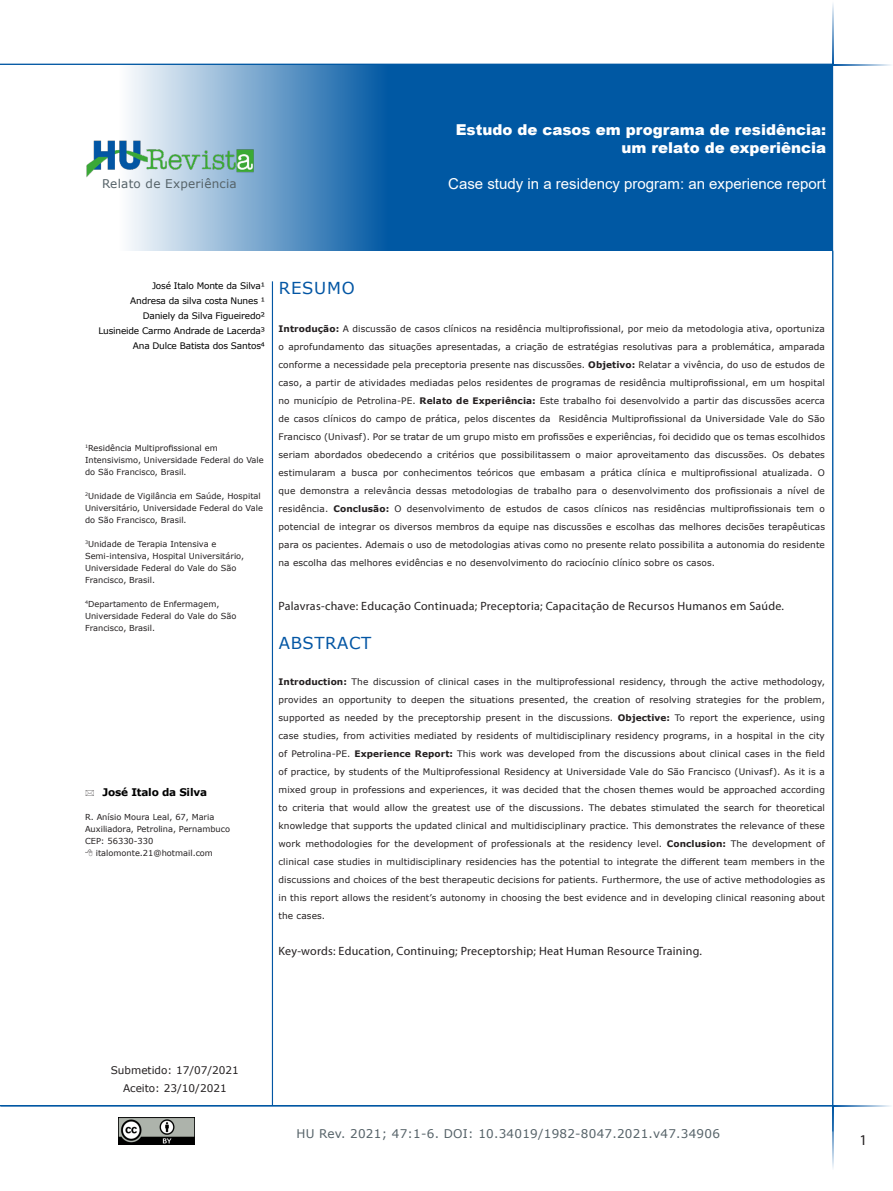
<style>
.page{position:relative;width:893px;height:1191px;background:#fff}
.page>*{position:absolute;margin:0;border:0;box-sizing:border-box;transform-origin:0 0}
.n_resumo{font:16.5px "Verdana";letter-spacing:.035em;color:#0356a4}
.n_titulos{font:16.5px "Verdana";letter-spacing:.045em;color:#0356a4}
.n_titulo_en{font:900 15px "Arial";color:#fff}
.n_titulo_en-2{font:15px "Arial";color:#fff}
.t1{font:15px "Myriad Pro";color:#231f20}
.n_palavras_chave{font:12px "Myriad Pro";letter-spacing:.02em;color:#231f20}
.t2{font:12px "Verdana";letter-spacing:.02em;color:#556268}
.t3{font:12px "Verdana";color:#636366}
.t4{font:10.5px "Verdana";color:#231f20}
.RODAPE{font:700 10.5px "Verdana";letter-spacing:-.02em;color:#000}
.n_tabela{font:9px/18px "Verdana";letter-spacing:.01em;color:#231f20;text-align:justify}
.n_texto{font:9px/18px "Verdana";letter-spacing:.01em;color:#231f20;text-align:justify}
.RODAPE-2{font:9px "Verdana";letter-spacing:-.02em;color:#000}
.RODAPE-3{font:8.25px/12px "Verdana";color:#231f20}
.s1{font-weight:700}
</style>
<div class="page">
<hr style="left:832px;top:1px;width:1px;height:63px;background:#0356a4">
<hr style="left:833px;top:64px;width:59px;height:1px;background:#0356a4">
<hr style="left:832px;top:1106px;width:1px;height:64px;background:#0356a4">
<hr style="left:833px;top:1105px;width:59px;height:1px;background:#0356a4">
<div style="left:119px;top:64px;width:270px;height:187px;background:linear-gradient(to right,#fdfdfe,#0158a3)"></div>
<div style="left:272px;top:282px;width:1px;height:823px;border:1px solid #0356a4"></div>
<div style="left:389px;top:64px;width:444px;height:187px;background:#0058a3"></div>
<img style="left:86px;top:126px;width:169px;height:63px">
<img style="left:118px;top:1118px;width:76px;height:26px">
<hr style="left:832px;top:251px;width:1px;height:880px;background:#0058a3">
<hr style="left:0;top:64px;width:834px;height:1px;background:#0058a3">
<hr style="left:0;top:1105px;width:834px;height:1px;background:#0058a3">
<p class="t2" style="left:102px;top:175px;width:136px">Relato de Experiência</p>
<p class="n_titulo_en" style="left:456px;top:118px;width:372px">Estudo de casos em programa de residência:</p>
<p class="n_titulo_en" style="left:621px;top:136px;width:206px">um relato de experiência</p>
<p class="n_titulo_en-2" style="left:448px;top:173px;width:379px">Case study in a residency program: an experience report</p>
<p class="RODAPE-2" style="left:152px;top:279px;width:114px">José Italo Monte da Silva1</p>
<p class="RODAPE-2" style="left:130px;top:294px;width:136px">Andresa da silva costa Nunes 1</p>
<p class="RODAPE-2" style="left:143px;top:309px;width:123px">Daniely da Silva Figueiredo2</p>
<p class="RODAPE-2" style="left:98px;top:324px;width:168px">Lusineide Carmo Andrade de Lacerda3</p>
<p class="RODAPE-2" style="left:133px;top:339px;width:133px">Ana Dulce Batista dos Santos4</p>
<p class="RODAPE-3" style="left:85px;top:441px;width:180px"><sup>1</sup>Residência Multiprofissional em<br>Intensivismo, Universidade Federal do Vale do São Francisco, Brasil.</p>
<p class="RODAPE-3" style="left:85px;top:489px;width:179px"><sup>2</sup>Unidade de Vigilância em Saúde, Hospital<br>Universitário, Universidade Federal do Vale do São Francisco, Brasil.</p>
<p class="RODAPE-3" style="left:85px;top:537px;width:161px"><sup>3</sup>Unidade de Terapia Intensiva e<br>Semi-intensiva, Hospital Universitário,<br>Universidade Federal do Vale do São<br>Francisco, Brasil.</p>
<p class="RODAPE-3" style="left:85px;top:597px;width:153px"><sup>4</sup>Departamento de Enfermagem,<br>Universidade Federal do Vale do São<br>Francisco, Brasil.</p>
<p class="RODAPE" style="left:103px;top:784px;width:106px">José Italo da Silva</p>
<p class="RODAPE-3" style="left:85px;top:811px;width:146px">R. Anísio Moura Leal, 67, Maria<br>Auxiliadora, Petrolina, Pernambuco</p>
<p class="RODAPE-3" style="left:85px;top:835px;width:70px">CEP: 56330-330</p>
<p class="RODAPE-3" style="left:96px;top:847px;width:119px">italomonte.21@hotmail.com</p>
<p class="n_titulos" style="left:279px;top:277px;width:77px">RESUMO</p>
<p class="n_tabela" style="left:279px;top:320px;width:548px"><span class="s1">Introdução:</span> A discussão de casos clínicos na residência multiprofissional, por meio da metodologia ativa, oportuniza o aprofundamento das situações apresentadas, a criação de estratégias resolutivas para a problemática, amparada conforme a necessidade pela preceptoria presente nas discussões. <span class="s1">Objetivo:</span> Relatar a vivência, do uso de estudos de caso, a partir de atividades mediadas pelos residentes de programas de residência multiprofissional, em um hospital no município de Petrolina-PE. <span class="s1">Relato de Experiência:</span> Este trabalho foi desenvolvido a partir das discussões acerca de casos clínicos do campo de prática, pelos discentes da Residência Multiprofissional da Universidade Vale do São Francisco (Univasf). Por se tratar de um grupo misto em profissões e experiências, foi decidido que os temas escolhidos seriam abordados obedecendo a critérios que possibilitassem o maior aproveitamento das discussões. Os debates estimularam a busca por conhecimentos teóricos que embasam a prática clínica e multiprofissional atualizada. O que demonstra a relevância dessas metodologias de trabalho para o desenvolvimento dos profissionais a nível de residência. <span class="s1">Conclusão:</span> O desenvolvimento de estudos de casos clínicos nas residências multiprofissionais tem o potencial de integrar os diversos membros da equipe nas discussões e escolhas das melhores decisões terapêuticas para os pacientes. Ademais o uso de metodologias ativas como no presente relato possibilita a autonomia do residente na escolha das melhores evidências e no desenvolvimento do raciocínio clínico sobre os casos.</p>
<p class="n_palavras_chave" style="left:279px;top:598px;width:507px">Palavras-chave: Educação Continuada; Preceptoria; Capacitação de Recursos Humanos em Saúde.</p>
<p class="n_resumo" style="left:279px;top:632px;width:94px">ABSTRACT</p>
<p class="n_texto" style="left:279px;top:673px;width:548px"><span class="s1">Introduction:</span> The discussion of clinical cases in the multiprofessional residency, through the active methodology, provides an opportunity to deepen the situations presented, the creation of resolving strategies for the problem, supported as needed by the preceptorship present in the discussions. <span class="s1">Objective:</span> To report the experience, using case studies, from activities mediated by residents of multidisciplinary residency programs, in a hospital in the city of Petrolina-PE. <span class="s1">Experience Report:</span> This work was developed from the discussions about clinical cases in the field of practice, by students of the Multiprofessional Residency at Universidade Vale do São Francisco (Univasf). As it is a mixed group in professions and experiences, it was decided that the chosen themes would be approached according to criteria that would allow the greatest use of the discussions. The debates stimulated the search for theoretical knowledge that supports the updated clinical and multidisciplinary practice. This demonstrates the relevance of these work methodologies for the development of professionals at the residency level. <span class="s1">Conclusion:</span> The development of clinical case studies in multidisciplinary residencies has the potential to integrate the different team members in the discussions and choices of the best therapeutic decisions for patients. Furthermore, the use of active methodologies as in this report allows the resident’s autonomy in choosing the best evidence and in developing clinical reasoning about the cases.</p>
<p class="n_palavras_chave" style="left:279px;top:943px;width:425px">Key-words: Education, Continuing; Preceptorship; Heat Human Resource Training.</p>
<p class="t4" style="left:111px;top:1063px;width:130px">Submetido: 17/07/2021</p>
<p class="t4" style="left:123px;top:1081px;width:105px">Aceito: 23/10/2021</p>
<p class="t2" style="left:296px;top:1125px;width:425px">HU Rev. 2021; 47:1-6. DOI: 10.34019/1982-8047.2021.v47.34906</p>
<h3 class="t3" style="left:226px;top:1131px;width:442px">HU rev. 2019; 45(1):13-21. DOI: 10.34019/1982-8047.2019.v45.16970</h3>
<h2 class="t1" style="left:859px;top:1130px;width:9px">1</h2>
</div>
